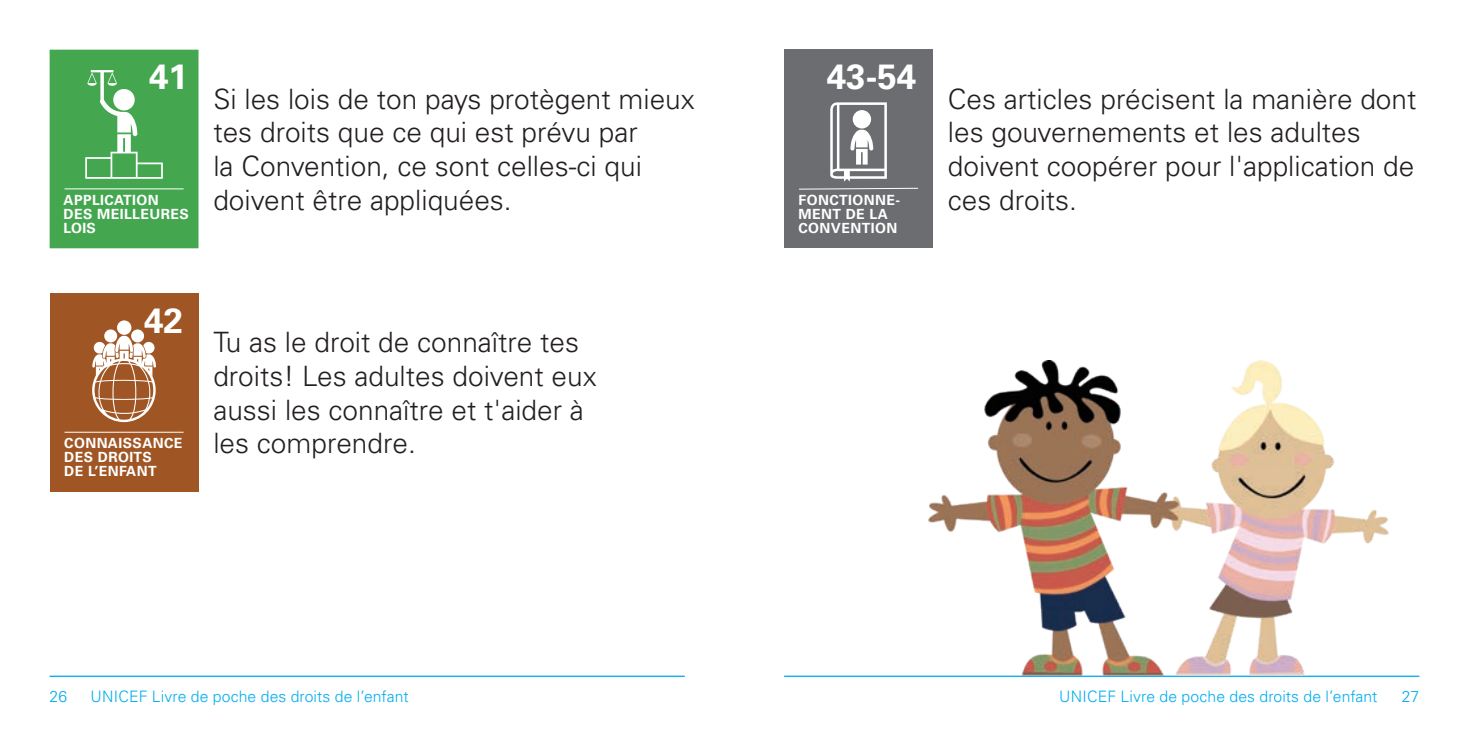
<style>
.page{position:relative;width:1469px;height:735px;background:#fff}
.page>*{position:absolute;margin:0;border:0;box-sizing:border-box;transform-origin:0 0}
.t1{font:700 35px "Univers LT Std";color:#fff}
.t2{font:300 28px/33.6px "Univers LT Std";color:#231f20}
.t3{font:300 15.75px "Univers LT Std";letter-spacing:.01em;color:#00aeef}
.Kaestchen{font:700 14px/14px "Univers LT Std";letter-spacing:.03em;color:#fff}
</style>
<div class="page">
<hr style="left:50px;top:675px;width:635px;height:1px;background:#00aeef">
<hr style="left:784px;top:675px;width:635px;height:1px;background:#00aeef">
<img style="left:916px;top:360px;width:488px;height:317px">
<div style="left:50px;top:50px;width:148px;height:198px;background:#44a750"></div>
<hr style="left:64px;top:188px;width:120px;height:1px;background:#fff">
<svg style="left:85px;top:70px;width:78px;height:109px"></svg>
<div style="left:50px;top:293px;width:148px;height:198px;background:#a05524"></div>
<hr style="left:64px;top:431px;width:120px;height:1px;background:#fff">
<div style="left:117px;top:320px;width:14px;height:14px;background:#fff;border-radius:50%"></div>
<svg style="left:104px;top:329px;width:13px;height:13px"></svg>
<svg style="left:131px;top:329px;width:13px;height:13px"></svg>
<svg style="left:92px;top:335px;width:64px;height:87px"></svg>
<div style="left:784px;top:50px;width:149px;height:198px;background:#6c6d70"></div>
<svg style="left:799px;top:187px;width:120px;height:3px"></svg>
<svg style="left:830px;top:102px;width:56px;height:79px"></svg>
<p class="t1" style="left:149px;top:56px;width:40px">41</p>
<p class="Kaestchen" style="left:63px;top:193px;width:127px">APPLICATION<br>DES MEILLEURES<br>LOIS</p>
<p class="t2" style="left:213px;top:82px;width:483px">Si les lois de ton pays protègent mieux tes droits que ce qui est prévu par<br>la Convention, ce sont celles-ci qui doivent être appliquées.</p>
<p class="t1" style="left:144px;top:300px;width:40px">42</p>
<p class="Kaestchen" style="left:64px;top:435px;width:120px">CONNAISSANCE<br>DES DROITS<br>DE L’ENFANT</p>
<p class="t2" style="left:213px;top:325px;width:385px">Tu as le droit de connaître tes droits! Les adultes doivent eux aussi les connaître et t'aider à les comprendre.</p>
<p class="t1" style="left:826px;top:56px;width:91px">43-54</p>
<p class="Kaestchen" style="left:798px;top:193px;width:103px">FONCTIONNE-<br>MENT DE LA<br>CONVENTION</p>
<p class="t2" style="left:947px;top:82px;width:470px">Ces articles précisent la manière dont les gouvernements et les adultes doivent coopérer pour l'application de ces droits.</p>
<p class="t3" style="left:50px;top:686px;width:19px">26</p>
<p class="t3" style="left:91px;top:686px;width:320px">UNICEF Livre de poche des droits de l’enfant</p>
<p class="t3" style="left:1059px;top:686px;width:320px">UNICEF Livre de poche des droits de l’enfant</p>
<p class="t3" style="left:1401px;top:686px;width:19px">27</p>
</div>
